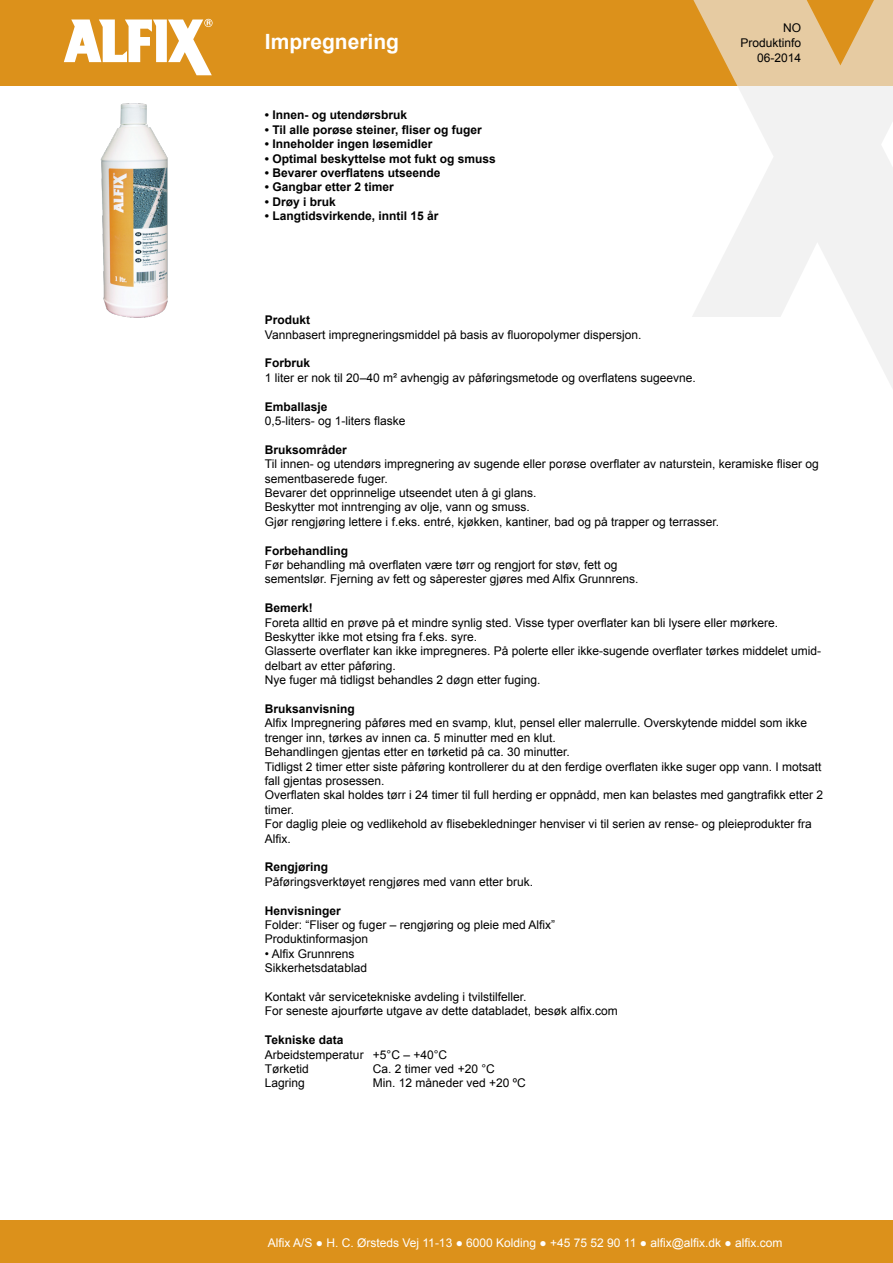
<style>
.page{position:relative;width:893px;height:1263px;background:#fff}
.page>*{position:absolute;margin:0;border:0;box-sizing:border-box;transform-origin:0 0}
.t1{font:700 21px "Arial";color:#fff}
.Brødtekst{font:12px/14.4px "Arial";color:#000}
.Brødtekst-2{font:700 12px "Arial";color:#000}
.t2{font:12px "Arial";color:#fff}
</style>
<div class="page">
<div style="left:0;top:0;width:893px;height:85px;background:#dc911b"></div>
<div style="left:0;top:1220px;width:893px;height:43px;background:#dc911b"></div>
<svg style="left:691px;top:0;width:202px;height:388px"></svg>
<svg style="left:64px;top:19px;width:149px;height:56px"></svg>
<img style="left:100px;top:103px;width:68px;height:215px">
<p class="t1" style="left:265px;top:27px;width:136px">Impregnering</p>
<p class="Brødtekst-2" style="left:265px;top:107px;width:144px">• Innen- og utendørsbruk</p>
<p class="Brødtekst-2" style="left:265px;top:121px;width:218px">• Til alle porøse steiner, fliser og fuger</p>
<p class="Brødtekst-2" style="left:265px;top:136px;width:169px">• Inneholder ingen løsemidler</p>
<p class="Brødtekst-2" style="left:265px;top:150px;width:232px">• Optimal beskyttelse mot fukt og smuss</p>
<p class="Brødtekst-2" style="left:265px;top:165px;width:177px">• Bevarer overflatens utseende</p>
<p class="Brødtekst-2" style="left:265px;top:179px;width:130px">• Gangbar etter 2 timer</p>
<p class="Brødtekst-2" style="left:265px;top:193px;width:72px">• Drøy i bruk</p>
<p class="Brødtekst-2" style="left:265px;top:208px;width:175px">• Langtidsvirkende, inntil 15 år</p>
<p class="Brødtekst" style="left:783px;top:21px;width:19px">NO</p>
<p class="Brødtekst" style="left:741px;top:36px;width:62px">Produktinfo</p>
<p class="Brødtekst" style="left:757px;top:51px;width:46px">06-2014</p>
<p class="Brødtekst-2" style="left:265px;top:312px;width:47px">Produkt</p>
<p class="Brødtekst" style="left:265px;top:327px;width:378px">Vannbasert impregneringsmiddel på basis av fluoropolymer dispersjon.</p>
<p class="Brødtekst-2" style="left:265px;top:355px;width:47px">Forbruk</p>
<p class="Brødtekst" style="left:265px;top:370px;width:432px">1 liter er nok til 20–40 m² avhengig av påføringsmetode og overflatens sugeevne.</p>
<p class="Brødtekst-2" style="left:265px;top:398px;width:64px">Emballasje</p>
<p class="Brødtekst" style="left:265px;top:414px;width:142px">0,5-liters- og 1-liters flaske</p>
<p class="Brødtekst-2" style="left:265px;top:441px;width:84px">Bruksområder</p>
<p class="Brødtekst" style="left:265px;top:457px;width:555px">Til innen- og utendørs impregnering av sugende eller porøse overflater av naturstein, keramiske fliser og sementbaserede fuger.</p>
<p class="Brødtekst" style="left:265px;top:486px;width:273px">Bevarer det opprinnelige utseendet uten å gi glans.</p>
<p class="Brødtekst" style="left:265px;top:500px;width:266px">Beskytter mot inntrenging av olje, vann og smuss.</p>
<p class="Brødtekst" style="left:265px;top:514px;width:456px">Gjør rengjøring lettere i f.eks. entré, kjøkken, kantiner, bad og på trapper og terrasser.</p>
<p class="Brødtekst-2" style="left:265px;top:542px;width:85px">Forbehandling</p>
<p class="Brødtekst" style="left:265px;top:558px;width:354px">Før behandling må overflaten være tørr og rengjort for støv, fett og</p>
<p class="Brødtekst" style="left:265px;top:572px;width:375px">sementslør. Fjerning av fett og såperester gjøres med Alfix Grunnrens.</p>
<p class="Brødtekst-2" style="left:265px;top:600px;width:50px">Bemerk!</p>
<p class="Brødtekst" style="left:265px;top:615px;width:515px">Foreta alltid en prøve på et mindre synlig sted. Visse typer overflater kan bli lysere eller mørkere.</p>
<p class="Brødtekst" style="left:265px;top:630px;width:214px">Beskytter ikke mot etsing fra f.eks. syre.</p>
<p class="Brødtekst" style="left:265px;top:644px;width:558px">Glasserte overflater kan ikke impregneres. På polerte eller ikke-sugende overflater tørkes middelet umid&shy;delbart av etter påføring.</p>
<p class="Brødtekst" style="left:265px;top:673px;width:277px">Nye fuger må tidligst behandles 2 døgn etter fuging.</p>
<p class="Brødtekst-2" style="left:265px;top:701px;width:92px">Bruksanvisning</p>
<p class="Brødtekst" style="left:265px;top:716px;width:544px">Alfix Impregnering påføres med en svamp, klut, pensel eller malerrulle. Overskytende middel som ikke trenger inn, tørkes av innen ca. 5 minutter med en klut.</p>
<p class="Brødtekst" style="left:265px;top:745px;width:306px">Behandlingen gjentas etter en tørketid på ca. 30 minutter.</p>
<p class="Brødtekst" style="left:265px;top:759px;width:558px">Tidligst 2 timer etter siste påføring kontrollerer du at den ferdige overflaten ikke suger opp vann. I motsatt fall gjentas prosessen.</p>
<p class="Brødtekst" style="left:265px;top:788px;width:560px">Overflaten skal holdes tørr i 24 timer til full herding er oppnådd, men kan belastes med gangtrafikk etter 2 timer.</p>
<p class="Brødtekst" style="left:265px;top:817px;width:548px">For daglig pleie og vedlikehold av flisebekledninger henviser vi til serien av rense- og pleieprodukter fra<br>Alfix.</p>
<p class="Brødtekst-2" style="left:265px;top:859px;width:65px">Rengjøring</p>
<p class="Brødtekst" style="left:265px;top:874px;width:270px">Påføringsverktøyet rengjøres med vann etter bruk.</p>
<p class="Brødtekst-2" style="left:265px;top:902px;width:78px">Henvisninger</p>
<p class="Brødtekst" style="left:265px;top:918px;width:292px">Folder: “Fliser og fuger – rengjøring og pleie med Alfix”</p>
<p class="Brødtekst" style="left:265px;top:932px;width:105px">Produktinformasjon</p>
<p class="Brødtekst" style="left:265px;top:946px;width:91px">• Alfix Grunnrens</p>
<p class="Brødtekst" style="left:265px;top:961px;width:104px">Sikkerhetsdatablad</p>
<p class="Brødtekst" style="left:265px;top:990px;width:263px">Kontakt vår servicetekniske avdeling i tvilstilfeller.</p>
<p class="Brødtekst" style="left:265px;top:1004px;width:354px">For seneste ajourførte utgave av dette databladet, besøk alfix.com</p>
<p class="Brødtekst-2" style="left:265px;top:1032px;width:80px">Tekniske data</p>
<p class="Brødtekst" style="left:265px;top:1047px;width:184px">Arbeidstemperatur +5°C – +40°C</p>
<p class="Brødtekst" style="left:265px;top:1062px;width:46px">Tørketid</p>
<p class="Brødtekst" style="left:373px;top:1062px;width:123px">Ca. 2 timer ved +20 °C</p>
<p class="Brødtekst" style="left:265px;top:1076px;width:42px">Lagring</p>
<p class="Brødtekst" style="left:373px;top:1076px;width:154px">Min. 12 måneder ved +20 ºC</p>
<p class="t2" style="left:268px;top:1235px;width:516px">Alfix A/S ● H. C. Ørsteds Vej 11-13 ● 6000 Kolding ● +45 75 52 90 11 ● alfix@alfix.dk ● alfix.com</p>
</div>
